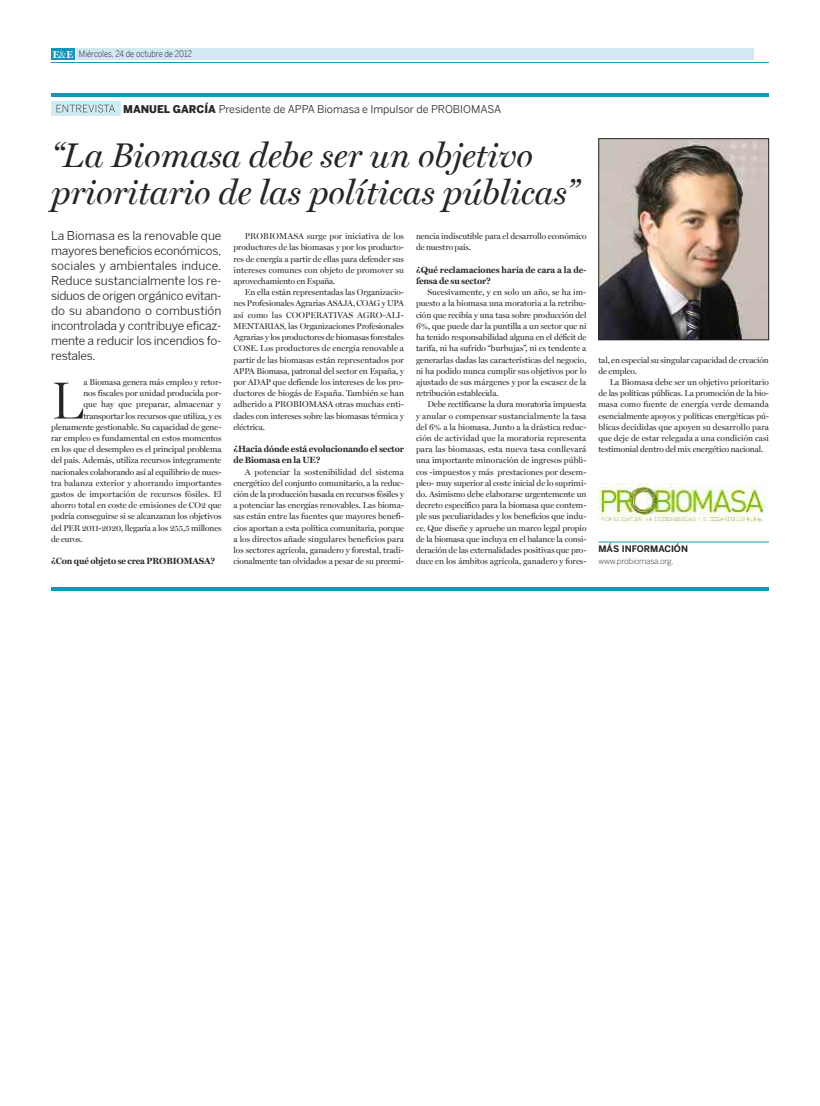
<style>
.page{position:relative;width:820px;height:1106px;background:#fff}
.page>*{position:absolute;margin:0;border:0;box-sizing:border-box;transform-origin:0 0}
.t1{font:300 52.5px "Miller Display";color:#272627}
.t2{font:italic 34.2px/36.8px "Miller Display";color:#272627}
.t3{font:12px/15px "Benton Sans";letter-spacing:-.02em;color:#272627;text-align:justify}
.t4{font:10.7px "Benton Sans";color:#272627}
.t5{font:700 9px/11.2px "Miller Text";letter-spacing:-.015em;color:#272627}
.t6{font:300 9px "Benton Sans Cond";color:#272627}
.t7{font:700 9px "Benton Sans";color:#272627}
.t8{font:8.5px/11.2px "Miller Display";letter-spacing:-.01em;color:#272627;text-align:justify}
.t9{font:8.5px "Miller Display";letter-spacing:.01em;color:#272627}
.t10{font:300 8px "Benton Gothic";letter-spacing:-.025em;color:#272627}
.s1{font-family:"Miller Display";font-weight:700;font-size:10px;color:#fff}
.s2{font-family:"Miller Display";font-size:10px;color:#fff}
.s3{font-weight:900}
</style>
<div class="page">
<div style="left:76px;top:49px;width:677px;height:11px;background:#d0eaf1"></div>
<div style="left:51px;top:49px;width:24px;height:11px;background:#1696b9"></div>
<hr style="left:51px;top:62px;width:717px;height:1px;background:#1696b9">
<img style="left:600px;top:140px;width:166px;height:198px">
<div style="left:598px;top:138px;width:170px;height:202px;border:1px solid #272627"></div>
<img style="left:598px;top:483px;width:170px;height:40px">
<hr style="left:598px;top:542px;width:170px;height:1px;background:#1696b9">
<hr style="left:51px;top:587px;width:717px;height:3px;background:#1696b9">
<div style="left:51px;top:101px;width:69px;height:15px;background:#d0eaf1"></div>
<hr style="left:51px;top:94px;width:717px;height:3px;background:#1696b9">
<svg style="left:57px;top:105px;width:58px;height:7px"></svg>
<p class="t6" style="left:53px;top:50px;width:140px"><span class="s1">E</span><span class="s2">&amp;</span><span class="s1">E</span> Miércoles, 24 de octubre de 2012</p>
<p class="t4" style="left:123px;top:105px;width:379px"><span class="s3">MANUEL GARCÍA</span> Presidente de APPA Biomasa e Impulsor de PROBIOMASA</p>
<h2 class="t2" style="left:51px;top:136px;width:528px">“La Biomasa debe ser un objetivo prioritario de las políticas públicas”</h2>
<p class="t3" style="left:51px;top:227px;width:172px">La Biomasa es la renovable que mayores beneficios económicos, sociales y ambientales induce.<br>Reduce sustancialmente los re&shy;siduos de origen orgánico evitan&shy;do su abandono o combustión incontrolada y contribuye eficaz&shy;mente a reducir los incendios fo&shy;restales.</p>
<h1 class="t1" style="left:51px;top:369px;width:34px">L</h1>
<p class="t8" style="left:83px;top:376px;width:140px">a Biomasa genera más empleo y retor-</p>
<p class="t8" style="left:83px;top:387px;width:140px">nos fiscales por unidad producida por-</p>
<p class="t9" style="left:83px;top:399px;width:140px">que hay que preparar, almacenar y</p>
<p class="t8" style="left:83px;top:410px;width:140px">transportar los recursos que utiliza, y es</p>
<p class="t8" style="left:51px;top:421px;width:172px">plenamente gestionable. Su capacidad de gene-</p>
<p class="t8" style="left:51px;top:432px;width:172px">rar empleo es fundamental en estos momentos</p>
<p class="t8" style="left:51px;top:443px;width:172px">en los que el desempleo es el principal problema</p>
<p class="t8" style="left:51px;top:455px;width:172px">del país. Además, utiliza recursos íntegramente</p>
<p class="t8" style="left:51px;top:466px;width:172px">nacionales colaborando así al equilibrio de nues-</p>
<p class="t9" style="left:51px;top:478px;width:172px">tra balanza exterior y ahorrando importantes</p>
<p class="t9" style="left:51px;top:489px;width:172px">gastos de importación de recursos fósiles. El</p>
<p class="t9" style="left:51px;top:500px;width:172px">ahorro total en coste de emisiones de CO2 que</p>
<p class="t8" style="left:51px;top:511px;width:172px">podría conseguirse si se alcanzaran los objetivos</p>
<p class="t8" style="left:51px;top:522px;width:172px">del PER 2011-2020, llegaría a los 255,5 millones</p>
<p class="t8" style="left:51px;top:533px;width:33px">de euros.</p>
<p class="t5" style="left:51px;top:555px;width:165px">¿Con qué objeto se crea PROBIOMASA?</p>
<p class="t8" style="left:233px;top:231px;width:172px;text-indent:11px">PROBIOMASA surge por iniciativa de los productores de las biomasas y por los producto&shy;res de energía a partir de ellas para defender sus intereses comunes con objeto de promover su aprovechamiento en España.</p>
<p class="t8" style="left:233px;top:287px;width:172px;text-indent:11px">En ella están representadas las Organizacio&shy;nes Profesionales Agrarias ASAJA, COAG y UPA así como las COOPERATIVAS AGRO-ALI-MENTARIAS, las Organizaciones Profesionales Agrarias y los productores de biomasas forestales COSE. Los productores de energía renovable a partir de las biomasas están representados por APPA Biomasa, patronal del sector en España, y por ADAP que defiende los intereses de los pro&shy;ductores de biogás de España. También se han adherido a PROBIOMASA otras muchas enti&shy;dades con intereses sobre las biomasas térmica y eléctrica.</p>
<p class="t5" style="left:233px;top:443px;width:172px">¿Hacia dónde está evolucionando el sector de Biomasa en la UE?</p>
<p class="t8" style="left:233px;top:466px;width:172px;text-indent:11px">A potenciar la sostenibilidad del sistema energético del conjunto comunitario, a la reduc&shy;ción de la producción basada en recursos fósiles y a potenciar las energías renovables. Las bioma&shy;sas están entre las fuentes que mayores benefi&shy;cios aportan a esta política comunitaria, porque a los directos añade singulares beneficios para los sectores agrícola, ganadero y forestal, tradi&shy;cionalmente tan olvidados a pesar de su preemi-</p>
<p class="t8" style="left:416px;top:231px;width:172px">nencia indiscutible para el desarrollo económico de nuestro país.</p>
<p class="t5" style="left:416px;top:264px;width:172px">¿Qué reclamaciones haría de cara a la de&shy;fensa de su sector?</p>
<p class="t8" style="left:416px;top:287px;width:172px;text-indent:11px">Sucesivamente, y en solo un año, se ha im&shy;puesto a la biomasa una moratoria a la retribu&shy;ción que recibía y una tasa sobre producción del 6%, que puede dar la puntilla a un sector que ni ha tenido responsabilidad alguna en el déficit de tarifa, ni ha sufrido “burbujas”, ni es tendente a generarlas dadas las características del negocio, ni ha podido nunca cumplir sus objetivos por lo ajustado de sus márgenes y por la escasez de la retribución establecida.</p>
<p class="t8" style="left:416px;top:399px;width:172px;text-indent:11px">Debe rectificarse la dura moratoria impuesta y anular o compensar sustancialmente la tasa del 6% a la biomasa. Junto a la drástica reduc&shy;ción de actividad que la moratoria representa para las biomasas, esta nueva tasa conllevará una importante minoración de ingresos públi&shy;cos -impuestos y más prestaciones por desem&shy;pleo- muy superior al coste inicial de lo suprimi&shy;do. Asimismo debe elaborarse urgentemente un decreto específico para la biomasa que contem&shy;ple sus peculiaridades y los beneficios que indu&shy;ce. Que diseñe y apruebe un marco legal propio de la biomasa que incluya en el balance la consi&shy;deración de las externalidades positivas que pro&shy;duce en los ámbitos agrícola, ganadero y fores-</p>
<p class="t8" style="left:598px;top:354px;width:172px">tal, en especial su singular capacidad de creación de empleo.</p>
<p class="t8" style="left:598px;top:376px;width:172px;text-indent:11px">La Biomasa debe ser un objetivo prioritario de las políticas públicas. La promoción de la bio&shy;masa como fuente de energía verde demanda esencialmente apoyos y políticas energéticas pú&shy;blicas decididas que apoyen su desarrollo para que deje de estar relegada a una condición casi testimonial dentro del mix energético nacional.</p>
<p class="t7" style="left:598px;top:545px;width:91px">MÁS INFORMACIÓN</p>
<p class="t10" style="left:598px;top:556px;width:76px">www.probiomasa.org.</p>
</div>
